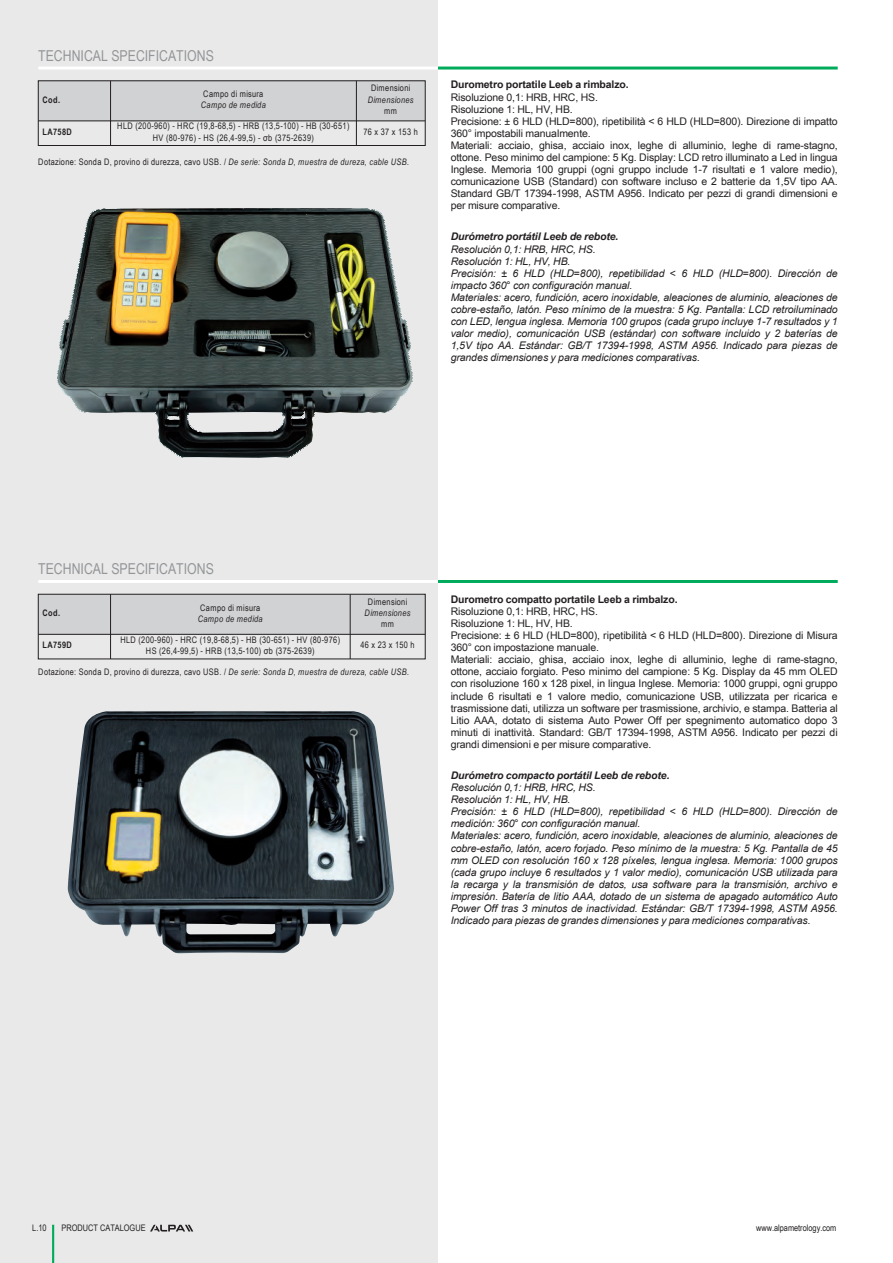
<style>
.page{position:relative;width:893px;height:1263px;background:#fff}
.page>*{position:absolute;margin:0;border:0;box-sizing:border-box;transform-origin:0 0}
.t1{font:15px "Arial Link Narrow";color:#939598}
.t2{font:italic 10.5px/12.1px "Arial Link";letter-spacing:-.01em;color:#231f20}
.t3{font:10.5px/12px "Arial Link";letter-spacing:-.01em;color:#231f20}
.t4{font:700 10.5px "Arial Link";letter-spacing:-.01em;color:#231f20}
.t5{font:italic 700 10.5px "Arial Link";letter-spacing:-.01em;color:#231f20}
.t6{font:9px/11.2px "Arial Link Narrow";letter-spacing:.04em;color:#231f20;text-align:center}
.t7{font:italic 9px "Arial Link Narrow";letter-spacing:.04em;color:#231f20}
.t8{font:9px "Arial Link Narrow";color:#231f20}
.t9{font:700 9px "Arial Link Narrow";letter-spacing:.045em;color:#231f20}
.t10{font:9px "Arial Link Narrow";letter-spacing:.28em;color:#231f20}
.s1{font-style:italic}
</style>
<div class="page">
<div style="left:0;top:0;width:438px;height:1263px;background:#e9e9e9"></div>
<svg style="left:150px;top:1225px;width:43px;height:6px"></svg>
<hr style="left:52px;top:1225px;width:2px;height:38px;background:#00ab5b">
<hr style="left:438px;top:67px;width:400px;height:3px;background:#00ab5b">
<hr style="left:38px;top:67px;width:400px;height:3px;background:#fff">
<div style="left:38px;top:81px;width:73px;height:40px;background:#d1d2d4"></div>
<div style="left:111px;top:81px;width:245px;height:40px;background:#d1d2d4"></div>
<div style="left:356px;top:81px;width:69px;height:40px;background:#d1d2d4"></div>
<hr style="left:38px;top:121px;width:387px;height:1px;background:#231f20">
<hr style="left:110px;top:81px;width:1px;height:64px;background:#231f20">
<hr style="left:356px;top:81px;width:1px;height:64px;background:#231f20">
<div style="left:38px;top:81px;width:387px;height:65px;border:1px solid #231f20"></div>
<img style="left:57px;top:208px;width:356px;height:250px">
<hr style="left:438px;top:580px;width:400px;height:3px;background:#00ab5b">
<div style="left:38px;top:594px;width:73px;height:40px;background:#d1d2d4"></div>
<div style="left:111px;top:594px;width:239px;height:40px;background:#d1d2d4"></div>
<div style="left:350px;top:594px;width:75px;height:40px;background:#d1d2d4"></div>
<hr style="left:38px;top:634px;width:387px;height:1px;background:#231f20">
<hr style="left:110px;top:594px;width:1px;height:65px;background:#231f20">
<hr style="left:350px;top:594px;width:1px;height:65px;background:#231f20">
<div style="left:38px;top:594px;width:387px;height:65px;border:1px solid #231f20"></div>
<img style="left:68px;top:711px;width:326px;height:242px">
<hr style="left:38px;top:580px;width:400px;height:3px;background:#fff">
<h1 class="t1" style="left:38px;top:47px;width:177px">TECHNICAL SPECIFICATIONS</h1>
<p class="t9" style="left:43px;top:94px;width:19px">Cod.</p>
<p class="t6" style="left:203px;top:88px;width:62px">Campo di misura</p>
<p class="t7" style="left:201px;top:100px;width:66px">Campo de medida</p>
<p class="t6" style="left:371px;top:83px;width:41px">Dimensioni</p>
<p class="t7" style="left:368px;top:94px;width:47px">Dimensiones</p>
<p class="t6" style="left:384px;top:105px;width:14px">mm</p>
<p class="t9" style="left:43px;top:127px;width:31px">LA758D</p>
<p class="t6" style="left:117px;top:121px;width:234px">HLD (200-960) - HRC (19,8-68,5) - HRB (13,5-100) - HB (30-651)<br>HV (80-976) - HS (26,4-99,5) - σb (375-2639)</p>
<p class="t10" style="left:363px;top:127px;width:56px">76x37x153h</p>
<p class="t6" style="left:38px;top:156px;width:372px">Dotazione: Sonda D, provino di durezza, cavo USB. / <span class="s1">De serie: Sonda D, muestra de dureza, cable USB.</span></p>
<p class="t4" style="left:451px;top:79px;width:180px">Durometro portatile Leeb a rimbalzo.</p>
<p class="t3" style="left:451px;top:91px;width:389px">Risoluzione 0,1: HRB, HRC, HS.<br>Risoluzione 1: HL, HV, HB.<br>Precisione: ± 6 HLD (HLD=800), ripetibilità &lt; 6 HLD (HLD=800). Direzione di impatto 360° impostabili manualmente.<br>Materiali: acciaio, ghisa, acciaio inox, leghe di alluminio, leghe di rame-stagno, ottone. Peso minimo del campione: 5 Kg. Display: LCD retro illuminato a Led in lingua Inglese. Memoria 100 gruppi (ogni gruppo include 1-7 risultati e 1 valore medio), comunicazione USB (Standard) con software incluso e 2 batterie da 1,5V tipo AA.<br>Standard GB/T 17394-1998, ASTM A956. Indicato per pezzi di grandi dimensioni e per misure comparative.</p>
<p class="t5" style="left:451px;top:231px;width:169px">Durómetro portátil Leeb de rebote.</p>
<p class="t2" style="left:451px;top:243px;width:389px">Resolución 0,1: HRB, HRC, HS.<br>Resolución 1: HL, HV, HB.<br>Precisión: ± 6 HLD (HLD=800), repetibilidad &lt; 6 HLD (HLD=800). Dirección de impacto 360° con configuración manual.<br>Materiales: acero, fundición, acero inoxidable, aleaciones de aluminio, aleaciones de cobre-estaño, latón. Peso mínimo de la muestra: 5 Kg. Pantalla: LCD retroiluminado con LED, lengua inglesa. Memoria 100 grupos (cada grupo incluye 1-7 resultados y 1 valor medio), comunicación USB (estándar) con software incluido y 2 baterías de 1,5V tipo AA. Estándar: GB/T 17394-1998, ASTM A956. Indicado para piezas de grandes dimensiones y para mediciones comparativas.</p>
<h1 class="t1" style="left:38px;top:560px;width:177px">TECHNICAL SPECIFICATIONS</h1>
<p class="t9" style="left:43px;top:608px;width:19px">Cod.</p>
<p class="t6" style="left:200px;top:602px;width:62px">Campo di misura</p>
<p class="t7" style="left:198px;top:613px;width:66px">Campo de medida</p>
<p class="t6" style="left:368px;top:596px;width:41px">Dimensioni</p>
<p class="t7" style="left:365px;top:608px;width:47px">Dimensiones</p>
<p class="t6" style="left:381px;top:618px;width:14px">mm</p>
<p class="t9" style="left:43px;top:640px;width:31px">LA759D</p>
<p class="t6" style="left:120px;top:634px;width:221px">HLD (200-960) - HRC (19,8-68,5) - HB (30-651) - HV (80-976)<br>HS (26,4-99,5) - HRB (13,5-100) σb (375-2639)</p>
<p class="t10" style="left:360px;top:640px;width:56px">46x23x150h</p>
<p class="t6" style="left:38px;top:666px;width:372px">Dotazione: Sonda D, provino di durezza, cavo USB. / <span class="s1">De serie: Sonda D, muestra de dureza, cable USB.</span></p>
<p class="t4" style="left:451px;top:593px;width:228px">Durometro compatto portatile Leeb a rimbalzo.</p>
<p class="t3" style="left:451px;top:605px;width:389px">Risoluzione 0,1: HRB, HRC, HS.<br>Risoluzione 1: HL, HV, HB.<br>Precisione: ± 6 HLD (HLD=800), ripetibilità &lt; 6 HLD (HLD=800). Direzione di Misura 360° con impostazione manuale.<br>Materiali: acciaio, ghisa, acciaio inox, leghe di alluminio, leghe di rame-stagno, ottone, acciaio forgiato. Peso minimo del campione: 5 Kg. Display da 45 mm OLED con risoluzione 160 x 128 pixel, in lingua Inglese. Memoria: 1000 gruppi, ogni gruppo include 6 risultati e 1 valore medio, comunicazione USB, utilizzata per ricarica e trasmissione dati, utilizza un software per trasmissione, archivio, e stampa. Batteria al Litio AAA, dotato di sistema Auto Power Off per spegnimento automatico dopo 3 minuti di inattività. Standard: GB/T 17394-1998, ASTM A956. Indicato per pezzi di grandi dimensioni e per misure comparative.</p>
<p class="t5" style="left:451px;top:769px;width:220px">Durómetro compacto portátil Leeb de rebote.</p>
<p class="t2" style="left:451px;top:781px;width:389px">Resolución 0,1: HRB, HRC, HS.<br>Resolución 1: HL, HV, HB.<br>Precisión: ± 6 HLD (HLD=800), repetibilidad &lt; 6 HLD (HLD=800). Dirección de medición: 360° con configuración manual.<br>Materiales: acero, fundición, acero inoxidable, aleaciones de aluminio, aleaciones de cobre-estaño, latón, acero forjado. Peso mínimo de la muestra: 5 Kg. Pantalla de 45 mm OLED con resolución 160 x 128 píxeles, lengua inglesa. Memoria: 1000 grupos (cada grupo incluye 6 resultados y 1 valor medio), comunicación USB utilizada para la recarga y la transmisión de datos, usa software para la transmisión, archivo e impresión. Batería de litio AAA, dotado de un sistema de apagado automático Auto Power Off tras 3 minutos de inactividad. Estándar: GB/T 17394-1998, ASTM A956.<br>Indicado para piezas de grandes dimensiones y para mediciones comparativas.</p>
<p class="t6" style="left:32px;top:1222px;width:16px">L.10</p>
<p class="t8" style="left:62px;top:1223px;width:86px">PRODUCT CATALOGUE</p>
<p class="t8" style="left:756px;top:1223px;width:82px">www.alpametrology.com</p>
</div>
